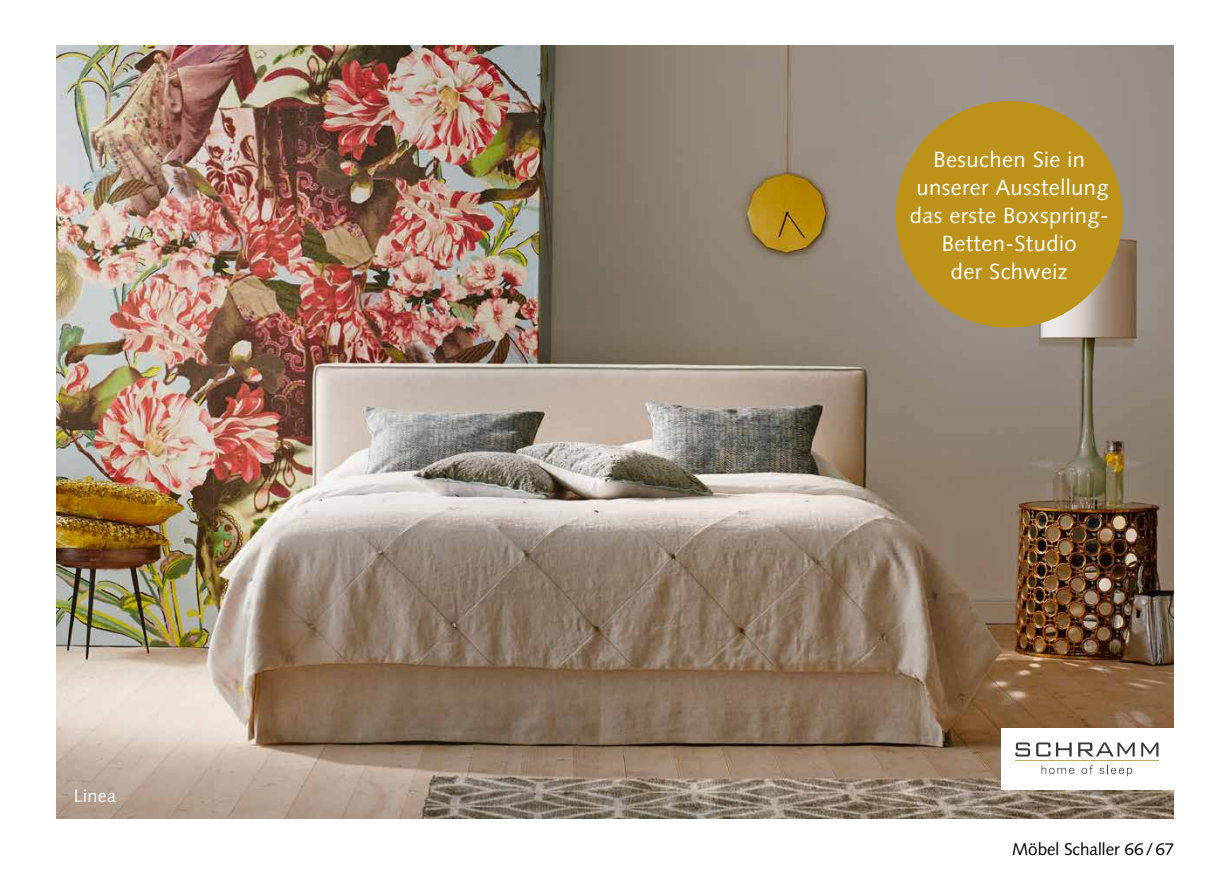
<style>
.page{position:relative;width:1219px;height:879px;background:#fff}
.page>*{position:absolute;margin:0;border:0;box-sizing:border-box;transform-origin:0 0}
.t1{font:22px/28px "Syntax LT Std";letter-spacing:.02em;color:#fff;text-align:center}
.t2{font:18px "Syntax LT Std";letter-spacing:.02em;color:#fff}
.t3{font:17px "Syntax LT Std";color:#000}
</style>
<div class="page">
<img style="left:57px;top:45px;width:1117px;height:773px">
<div style="left:1001px;top:728px;width:218px;height:62px;background:#fff"></div>
<div style="left:896px;top:101px;width:227px;height:227px;background:#bc9219;border-radius:50%"></div>
<svg style="left:1015px;top:742px;width:15px;height:14px"></svg>
<svg style="left:1036px;top:742px;width:14px;height:14px"></svg>
<svg style="left:1056px;top:742px;width:16px;height:14px"></svg>
<svg style="left:1078px;top:742px;width:57px;height:14px"></svg>
<svg style="left:1141px;top:742px;width:17px;height:14px"></svg>
<hr style="left:1015px;top:760px;width:143px;height:1px;background:#bda95d">
<svg style="left:1041px;top:765px;width:33px;height:9px"></svg>
<svg style="left:1081px;top:765px;width:11px;height:9px"></svg>
<svg style="left:1099px;top:765px;width:33px;height:11px"></svg>
<p class="t2" style="left:74px;top:784px;width:44px">Linea</p>
<p class="t1" style="left:910px;top:145px;width:201px">Besuchen Sie in unserer Ausstellung das erste Boxspring-<br>Betten-Studio<br>der Schweiz</p>
<p class="t3" style="left:1012px;top:838px;width:164px">Möbel Schaller 66 /67</p>
</div>
